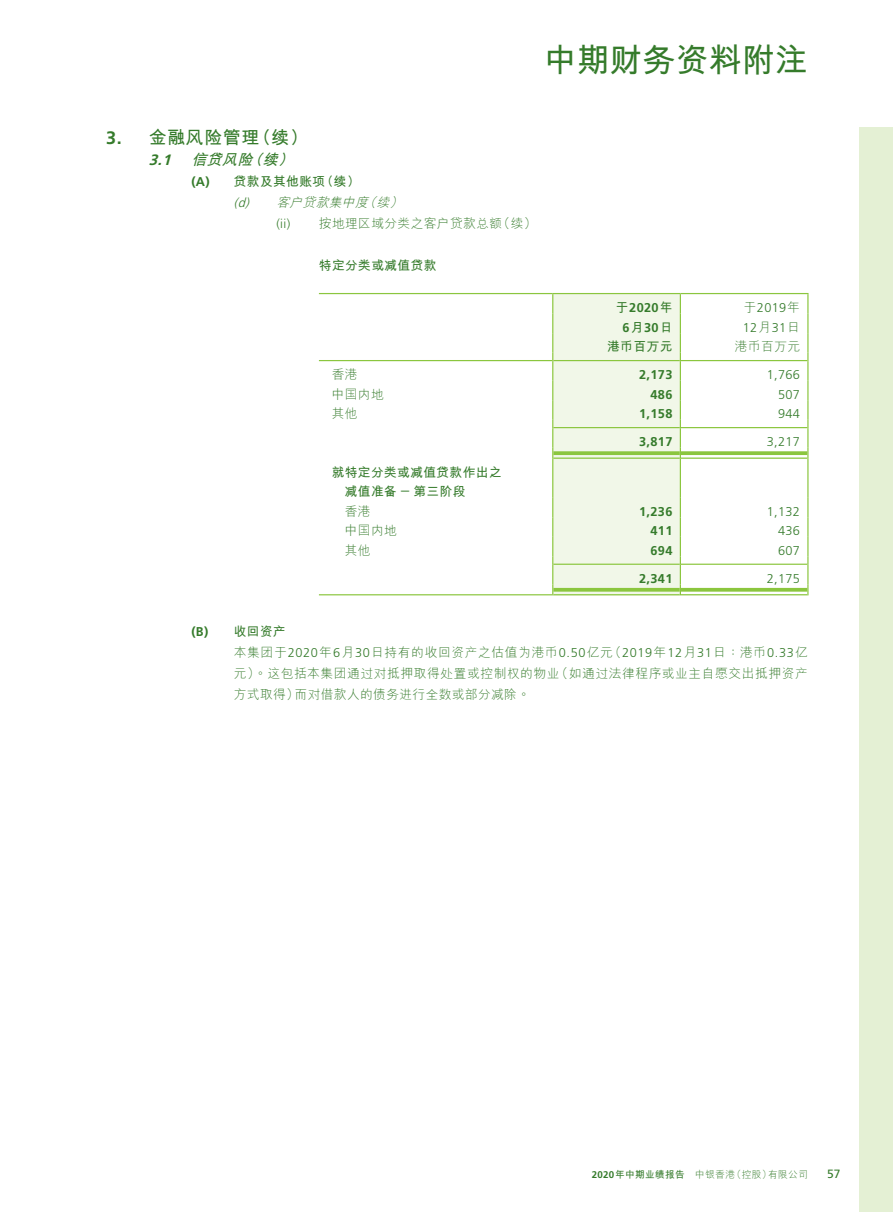
<style>
.page{position:relative;width:893px;height:1212px;background:#fff}
.page>*{position:absolute;margin:0;border:0;box-sizing:border-box;transform-origin:0 0}
.t1{font:700 33px "M Hei HKS";color:#357b2b}
.t2{font:700 18px "M Hei HKS";letter-spacing:.03em;color:#357b2b}
.t3{font:italic 700 15px "M Hei HKS";color:#357b2b}
.t4{font:300 12.75px/21px "M Hei HKS";letter-spacing:.045em;color:#357b2b}
.t5{font:700 12.75px/21px "M Hei HKS";letter-spacing:.03em;color:#357b2b}
.t6{font:300 12.75px "Frutiger LT Std";letter-spacing:.03em;color:#357b2b}
.t7{font:700 12.75px "Frutiger LT Std";letter-spacing:.03em;color:#357b2b}
.t8{font:12px "Frutiger LT Std";color:#357b2b}
.t9{font:300 9.75px "M Hei HKS";letter-spacing:.03em;color:#357b2b}
.s1{font-family:"Frutiger LT Std"}
.s2{font-family:"Frutiger LT Std";font-weight:300;font-style:italic}
.s3{font-weight:300;font-style:italic}
.s4{font-family:"M Hei HKS"}
.s5{font-family:"Frutiger LT Std";font-weight:700}
.s6{font-weight:700}
</style>
<div class="page">
<div style="left:859px;top:128px;width:34px;height:1084px;background:#e4f0d4"></div>
<hr style="left:319px;top:293px;width:234px;height:1px;background:#8bc63e">
<hr style="left:553px;top:293px;width:127px;height:1px;background:#8bc63e">
<hr style="left:680px;top:293px;width:128px;height:1px;background:#8bc63e">
<hr style="left:807px;top:459px;width:1px;height:39px;background:#8bc63e">
<svg style="left:807px;top:498px;width:1px;height:97px"></svg>
<svg style="left:807px;top:294px;width:1px;height:165px"></svg>
<div style="left:552px;top:294px;width:129px;height:301px;background:#f1f7e8"></div>
<hr style="left:319px;top:360px;width:233px;height:1px;background:#8bc63e">
<hr style="left:553px;top:360px;width:127px;height:1px;background:#8bc63e">
<hr style="left:681px;top:360px;width:126px;height:1px;background:#8bc63e">
<hr style="left:553px;top:427px;width:127px;height:1px;background:#8bc63e">
<hr style="left:681px;top:427px;width:126px;height:1px;background:#8bc63e">
<svg style="left:553px;top:451px;width:127px;height:4px"></svg>
<hr style="left:553px;top:457px;width:127px;height:2px;background:#8bc63e">
<svg style="left:681px;top:451px;width:126px;height:4px"></svg>
<hr style="left:681px;top:457px;width:126px;height:2px;background:#8bc63e">
<hr style="left:553px;top:564px;width:127px;height:1px;background:#8bc63e">
<hr style="left:681px;top:564px;width:126px;height:1px;background:#8bc63e">
<hr style="left:319px;top:594px;width:233px;height:1px;background:#8bc63e">
<svg style="left:553px;top:588px;width:127px;height:4px"></svg>
<hr style="left:553px;top:594px;width:127px;height:1px;background:#8bc63e">
<svg style="left:681px;top:588px;width:126px;height:4px"></svg>
<hr style="left:681px;top:594px;width:126px;height:1px;background:#8bc63e">
<h1 class="t1" style="left:544px;top:36px;width:265px">中期財務資料附註</h1>
<h2 class="t2" style="left:106px;top:124px;width:203px"><span class="s1">3.</span> 金融風險管理（續）</h2>
<p class="t3" style="left:149px;top:149px;width:151px"><span class="s1">3.1</span> 信貸風險（續）</p>
<p class="t5" style="left:234px;top:170px;width:174px;text-indent:-43px"><span class="s1">(A)</span> 貸款及其他賬項（續）<br><span class="s2">(d)</span> <span class="s3">客戶貸款集中度（續）</span></p>
<p class="t6" style="left:276px;top:217px;width:15px">(ii)</p>
<p class="t4" style="left:319px;top:213px;width:219px">按地理區域分類之客戶貸款總額（續）</p>
<p class="t5" style="left:319px;top:254px;width:119px">特定分類或減值貸款</p>
<p class="t7" style="left:616px;top:300px;width:58px"><span class="s4">於</span>2020<span class="s4">年</span></p>
<p class="t6" style="left:743px;top:300px;width:58px"><span class="s4">於</span>2019<span class="s4">年</span></p>
<p class="t7" style="left:623px;top:320px;width:51px">6<span class="s4">月</span>30<span class="s4">日</span></p>
<p class="t6" style="left:743px;top:320px;width:59px">12<span class="s4">月</span>31<span class="s4">日</span></p>
<p class="t5" style="left:607px;top:335px;width:67px">港幣百萬元</p>
<p class="t4" style="left:735px;top:335px;width:67px">港幣百萬元</p>
<p class="t4" style="left:332px;top:363px;width:27px">香港</p>
<p class="t7" style="left:639px;top:367px;width:35px">2,173</p>
<p class="t6" style="left:767px;top:367px;width:35px">1,766</p>
<p class="t4" style="left:332px;top:383px;width:54px">中國內地</p>
<p class="t7" style="left:650px;top:387px;width:23px">486</p>
<p class="t6" style="left:778px;top:387px;width:23px">507</p>
<p class="t4" style="left:332px;top:402px;width:27px">其他</p>
<p class="t7" style="left:639px;top:406px;width:35px">1,158</p>
<p class="t6" style="left:778px;top:406px;width:23px">944</p>
<p class="t7" style="left:639px;top:434px;width:35px">3,817</p>
<p class="t6" style="left:767px;top:434px;width:35px">3,217</p>
<p class="t5" style="left:345px;top:461px;width:158px;line-height:19.5px;text-indent:-13px">就特定分類或減值貸款作出之減值準備－第三階段</p>
<p class="t4" style="left:345px;top:500px;width:27px">香港</p>
<p class="t7" style="left:639px;top:504px;width:35px">1,236</p>
<p class="t6" style="left:767px;top:504px;width:35px">1,132</p>
<p class="t4" style="left:345px;top:519px;width:54px">中國內地</p>
<p class="t7" style="left:650px;top:523px;width:23px">411</p>
<p class="t6" style="left:778px;top:523px;width:23px">436</p>
<p class="t4" style="left:345px;top:539px;width:27px">其他</p>
<p class="t7" style="left:650px;top:543px;width:23px">694</p>
<p class="t6" style="left:778px;top:543px;width:23px">607</p>
<p class="t7" style="left:639px;top:571px;width:35px">2,341</p>
<p class="t6" style="left:767px;top:571px;width:35px">2,175</p>
<p class="t4" style="left:234px;top:620px;width:576px;text-indent:-42px"><span class="s5">(B)</span> <span class="s6">收回資產<br></span>本集團於<span class="s1">2020</span>年<span class="s1">6</span>月<span class="s1">30</span>日持有的收回資產之估值為港幣<span class="s1">0.50</span>億元（<span class="s1">2019</span>年<span class="s1">12</span>月<span class="s1">31</span>日：港幣<span class="s1">0.33</span>億元）。這包括本集團通過對抵押取得處置或控制權的物業（如通過法律程序或業主自願交出抵押資產方式取得）而對借款人的債務進行全數或部分減除。</p>
<p class="t9" style="left:592px;top:1168px;width:218px"><span class="s5">2020</span><span class="s6">年中期業績報告</span> 中銀香港（控股）有限公司</p>
<p class="t8" style="left:827px;top:1167px;width:15px">57</p>
</div>
